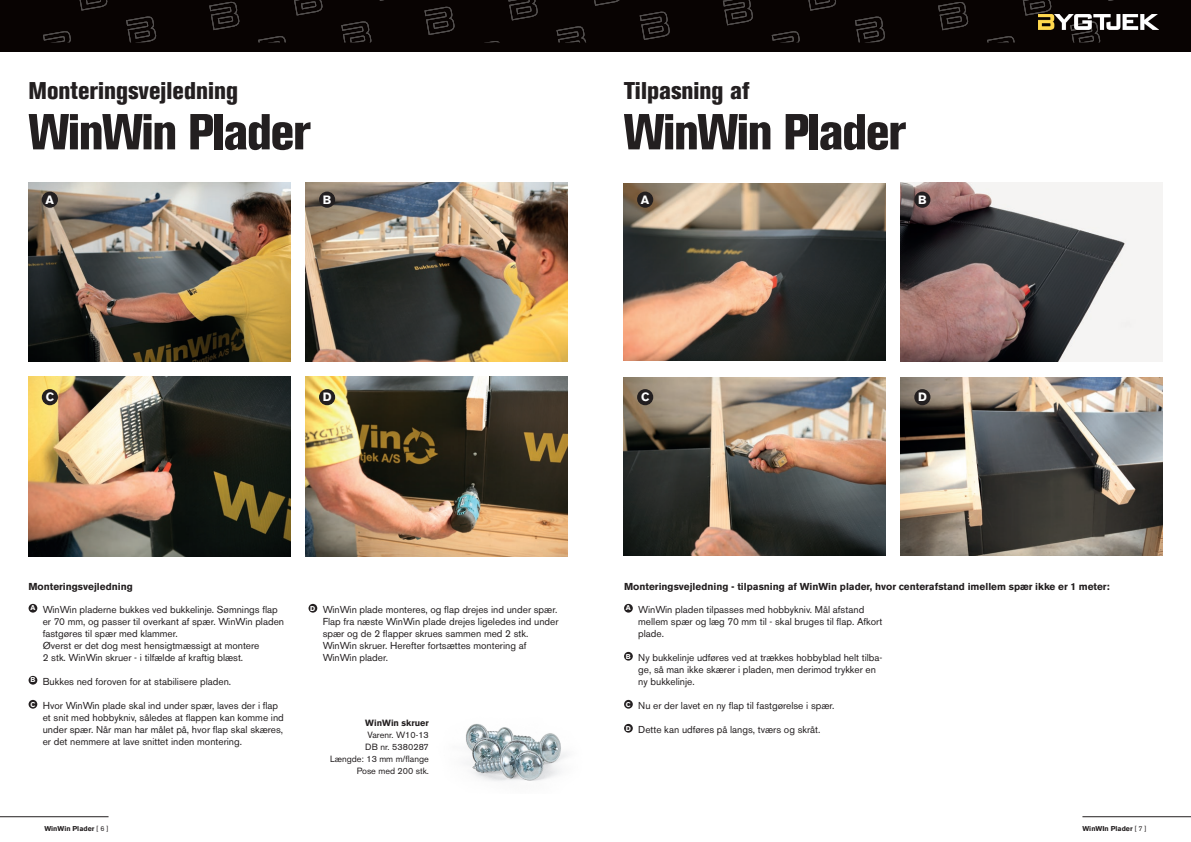
<style>
.page{position:relative;width:1191px;height:842px;background:#fff}
.page>*{position:absolute;margin:0;border:0;box-sizing:border-box;transform-origin:0 0}
.t1{font:800 condensed 50px "Akzidenz Grotesk BE";letter-spacing:-.03em;color:#231f20}
.t2{font:800 condensed 24px "Akzidenz Grotesk BE";color:#231f20}
.t3{font:700 12px "Akzidenz Grotesk BE";color:#fff}
.t4{font:10px/12px "Akzidenz Grotesk BE";color:#231f20}
.t5{font:700 10px "Akzidenz Grotesk BE";color:#231f20}
.t6{font:9px "Akzidenz Grotesk BE";color:#231f20}
.t7{font:700 9px "Akzidenz Grotesk BE";color:#231f20}
.t8{font:700 7px "Akzidenz Grotesk BE";color:#231f20}
.t9{font:700 7px "Akzidenz Grotesk BE";color:#fff}
.s1{font-weight:400}
</style>
<div class="page">
<img style="left:305px;top:377px;width:262px;height:179px">
<img style="left:900px;top:378px;width:262px;height:177px">
<img style="left:305px;top:182px;width:262px;height:179px">
<img style="left:900px;top:182px;width:262px;height:179px">
<img style="left:29px;top:377px;width:261px;height:179px">
<img style="left:624px;top:378px;width:262px;height:177px">
<img style="left:29px;top:182px;width:261px;height:179px">
<img style="left:624px;top:183px;width:262px;height:178px">
<div style="left:42px;top:389px;width:16px;height:16px;background:#231f20;border-radius:50%"></div>
<div style="left:637px;top:389px;width:16px;height:16px;background:#231f20;border-radius:50%"></div>
<div style="left:42px;top:192px;width:16px;height:16px;background:#231f20;border-radius:50%"></div>
<div style="left:637px;top:192px;width:16px;height:16px;background:#231f20;border-radius:50%"></div>
<div style="left:319px;top:192px;width:16px;height:16px;background:#231f20;border-radius:50%"></div>
<div style="left:914px;top:192px;width:16px;height:16px;background:#231f20;border-radius:50%"></div>
<div style="left:319px;top:389px;width:16px;height:16px;background:#231f20;border-radius:50%"></div>
<div style="left:914px;top:389px;width:16px;height:16px;background:#231f20;border-radius:50%"></div>
<div style="left:29px;top:604px;width:8px;height:9px;background:#231f20;border-radius:50%"></div>
<div style="left:29px;top:676px;width:8px;height:9px;background:#231f20;border-radius:50%"></div>
<div style="left:29px;top:700px;width:8px;height:9px;background:#231f20;border-radius:50%"></div>
<div style="left:624px;top:604px;width:9px;height:9px;background:#231f20;border-radius:50%"></div>
<div style="left:624px;top:652px;width:9px;height:9px;background:#231f20;border-radius:50%"></div>
<div style="left:624px;top:700px;width:9px;height:9px;background:#231f20;border-radius:50%"></div>
<div style="left:624px;top:724px;width:9px;height:9px;background:#231f20;border-radius:50%"></div>
<div style="left:308px;top:604px;width:9px;height:9px;background:#231f20;border-radius:50%"></div>
<img style="left:466px;top:723px;width:101px;height:58px">
<div style="left:0;top:1px;width:1191px;height:51px;background:#080302"></div>
<svg style="left:77px;top:0;width:30px;height:10px"></svg>
<svg style="left:43px;top:31px;width:28px;height:12px"></svg>
<svg style="left:126px;top:16px;width:30px;height:27px"></svg>
<svg style="left:209px;top:2px;width:30px;height:28px"></svg>
<svg style="left:292px;top:0;width:30px;height:15px"></svg>
<svg style="left:375px;top:0;width:30px;height:1px"></svg>
<svg style="left:258px;top:36px;width:28px;height:7px"></svg>
<svg style="left:341px;top:21px;width:30px;height:22px"></svg>
<svg style="left:424px;top:7px;width:30px;height:28px"></svg>
<svg style="left:508px;top:0;width:29px;height:20px"></svg>
<svg style="left:591px;top:0;width:29px;height:6px"></svg>
<svg style="left:484px;top:41px;width:16px;height:2px"></svg>
<svg style="left:556px;top:26px;width:30px;height:17px"></svg>
<svg style="left:640px;top:12px;width:29px;height:28px"></svg>
<svg style="left:723px;top:0;width:30px;height:25px"></svg>
<svg style="left:806px;top:0;width:30px;height:11px"></svg>
<svg style="left:772px;top:31px;width:28px;height:12px"></svg>
<svg style="left:855px;top:16px;width:30px;height:27px"></svg>
<svg style="left:938px;top:2px;width:30px;height:28px"></svg>
<svg style="left:1021px;top:0;width:30px;height:16px"></svg>
<svg style="left:1104px;top:0;width:30px;height:1px"></svg>
<svg style="left:987px;top:36px;width:28px;height:7px"></svg>
<svg style="left:1071px;top:30px;width:29px;height:13px"></svg>
<hr style="left:1082px;top:816px;width:109px;height:1px;background:#231f20">
<hr style="left:0;top:816px;width:109px;height:1px;background:#231f20">
<img style="left:1038px;top:15px;width:120px;height:15px">
<p class="t2" style="left:29px;top:77px;width:211px">Monteringsvejledning</p>
<p class="t1" style="left:29px;top:103px;width:283px">WinWin Plader</p>
<p class="t2" style="left:624px;top:77px;width:127px">Tilpasning af</p>
<p class="t1" style="left:624px;top:103px;width:283px">WinWin Plader</p>
<p class="t3" style="left:46px;top:192px;width:10px">A</p>
<p class="t3" style="left:323px;top:192px;width:10px">B</p>
<p class="t3" style="left:641px;top:192px;width:10px">A</p>
<p class="t3" style="left:918px;top:192px;width:10px">B</p>
<p class="t3" style="left:46px;top:390px;width:10px">C</p>
<p class="t3" style="left:641px;top:390px;width:10px">C</p>
<p class="t3" style="left:323px;top:390px;width:10px">D</p>
<p class="t3" style="left:918px;top:390px;width:10px">D</p>
<p class="t5" style="left:28px;top:580px;width:106px">Monteringsvejledning</p>
<p class="t5" style="left:624px;top:580px;width:487px">Monteringsvejledning - tilpasning af WinWin plader, hvor centerafstand imellem spær ikke er 1 meter:</p>
<p class="t9" style="left:30px;top:604px;width:6px">A</p>
<p class="t4" style="left:43px;top:603px;width:243px">WinWin pladerne bukkes ved bukkelinje. Sømnings flap er 70 mm, og passer til overkant af spær. WinWin pladen fastgøres til spær med klammer.<br>Øverst er det dog mest hensigtmæssigt at montere<br>2 stk. WinWin skruer - i tilfælde af kraftig blæst.</p>
<p class="t9" style="left:30px;top:676px;width:6px">B</p>
<p class="t4" style="left:43px;top:675px;width:190px">Bukkes ned foroven for at stabilisere pladen.</p>
<p class="t9" style="left:31px;top:700px;width:6px">C</p>
<p class="t4" style="left:43px;top:699px;width:243px">Hvor WinWin plade skal ind under spær, laves der i flap et snit med hobbykniv, således at flappen kan komme ind under spær. Når man har målet på, hvor flap skal skæres, er det nemmere at lave snittet inden montering.</p>
<p class="t9" style="left:310px;top:604px;width:7px">D</p>
<p class="t4" style="left:323px;top:603px;width:237px">WinWin plade monteres, og flap drejes ind under spær.<br>Flap fra næste WinWin plade drejes ligeledes ind under spær og de 2 flapper skrues sammen med 2 stk.<br>WinWin skruer. Herefter fortsættes montering af WinWin plader.</p>
<p class="t7" style="left:365px;top:717px;width:65px">WinWin skruer</p>
<p class="t6" style="left:367px;top:729px;width:63px">Varenr. W10-13</p>
<p class="t6" style="left:365px;top:741px;width:65px">DB nr. 5380287</p>
<p class="t6" style="left:330px;top:753px;width:100px">Længde: 13 mm m/flange</p>
<p class="t6" style="left:357px;top:765px;width:74px">Pose med 200 stk.</p>
<p class="t9" style="left:626px;top:604px;width:6px">A</p>
<p class="t4" style="left:638px;top:603px;width:245px">WinWin pladen tilpasses med hobbykniv. Mål afstand mellem spær og læg 70 mm til - skal bruges til flap. Afkort plade.</p>
<p class="t9" style="left:626px;top:652px;width:6px">B</p>
<p class="t4" style="left:638px;top:651px;width:246px">Ny bukkelinje udføres ved at trækkes hobbyblad helt tilba&shy;ge, så man ikke skærer i pladen, men derimod trykker en ny bukkelinje.</p>
<p class="t9" style="left:626px;top:700px;width:6px">C</p>
<p class="t4" style="left:638px;top:699px;width:198px">Nu er der lavet en ny flap til fastgørelse i spær.</p>
<p class="t9" style="left:626px;top:724px;width:7px">D</p>
<p class="t4" style="left:638px;top:723px;width:184px">Dette kan udføres på langs, tværs og skråt.</p>
<p class="t8" style="left:44px;top:824px;width:66px">WinWin Plader <span class="s1">[ 6 ]</span></p>
<p class="t8" style="left:1082px;top:824px;width:66px">WinWIn Plader <span class="s1">[ 7 ]</span></p>
</div>
